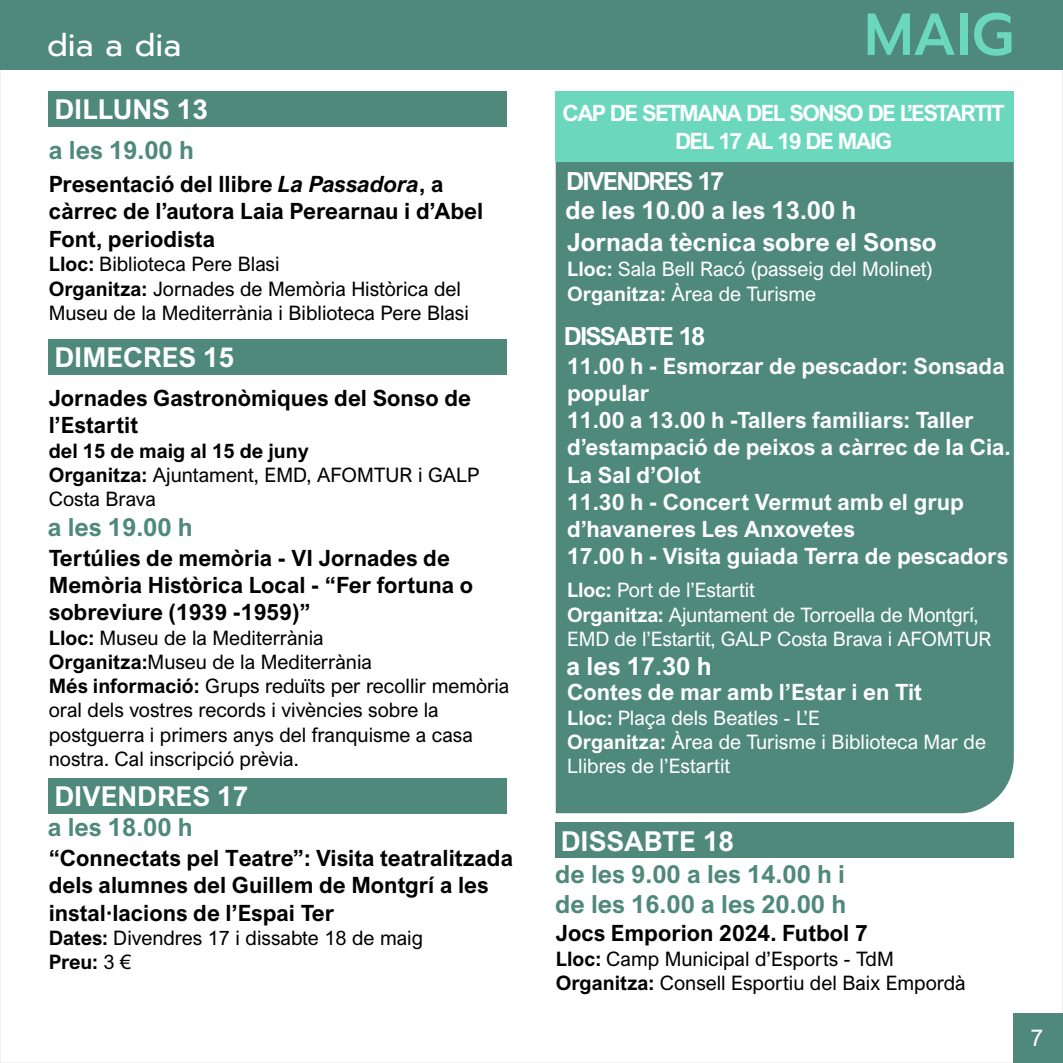
<style>
.page{position:relative;width:1063px;height:1063px;background:#fff}
.page>*{position:absolute;margin:0;border:0;box-sizing:border-box;transform-origin:0 0}
.t1{font:500 59.25px "Prompt";color:#6bd8bd}
.t2{font:31.5px "Prompt";color:#fff}
.t3{font:700 27.5px "Arial Nova";color:#fff}
.t4{font:700 25px/30.2px "Arial Nova";color:#4e897c}
.t5{font:700 25px "Arial Nova";color:#fff}
.t6{font:700 25px/29.5px "Arial Nova";letter-spacing:-.035em;color:#fff}
.t7{font:700 25px "Arial Nova";letter-spacing:-.07em;color:#fff}
.t8{font:23.25px "Arial Nova";color:#fff}
.t9{font:700 22.5px/27.2px "Arial Nova";color:#000}
.t10{font:700 22.5px/27.2px "Arial Nova";color:#fff}
.t11{font:700 22.5px/27.2px "Arial Nova";letter-spacing:-.07em;color:#fff;text-align:center}
.t12{font:20px/24.2px "Arial Nova";color:#000}
.t13{font:20px/24.2px "Arial Nova";color:#fff}
.s1{font-style:italic}
.s2{font-weight:700}
</style>
<div class="page">
<div style="left:1014px;top:1014px;width:49px;height:49px;background:#4e897c"></div>
<div style="left:0;top:0;width:1063px;height:70px;background:#4e897c"></div>
<div style="left:49px;top:91px;width:458px;height:36px;background:#4e897c"></div>
<div style="left:49px;top:340px;width:458px;height:35px;background:#4e897c"></div>
<div style="left:49px;top:778px;width:458px;height:36px;background:#4e897c"></div>
<div style="left:556px;top:162px;width:458px;height:652px;background:#4e897c"></div>
<div style="left:556px;top:91px;width:458px;height:71px;background:#6bd8bd"></div>
<div style="left:556px;top:822px;width:458px;height:36px;background:#4e897c"></div>
<h2 class="t2" style="left:47px;top:32px;width:135px">dia a dia</h2>
<h3 class="t3" style="left:55px;top:99px;width:155px">DILLUNS 13</h3>
<p class="t4" style="left:49px;top:137px;width:147px">a les 19.00 h</p>
<p class="t9" style="left:49px;top:173px;width:436px">Presentació del llibre <span class="s1">La Passadora</span>, a càrrec de l’autora Laia Perearnau i d’Abel<br>Font, periodista</p>
<p class="t12" style="left:49px;top:254px;width:422px"><span class="s2">Lloc:</span> Biblioteca Pere Blasi<br><span class="s2">Organitza:</span> Jornades de Memòria Històrica del<br>Museu de la Mediterrània i Biblioteca Pere Blasi</p>
<h3 class="t3" style="left:55px;top:347px;width:181px">DIMECRES 15</h3>
<p class="t9" style="left:49px;top:386px;width:424px">Jornades Gastronòmiques del Sonso de l’Estartit</p>
<p class="t12" style="left:49px;top:440px;width:433px"><span class="s2">del 15 de maig al 15 de juny<br>Organitza:</span> Ajuntament, EMD, AFOMTUR i GALP<br>Costa Brava</p>
<p class="t4" style="left:48px;top:514px;width:147px">a les 19.00 h</p>
<p class="t9" style="left:49px;top:546px;width:426px">Tertúlies de memòria - VI Jornades de<br>Memòria Històrica Local - “Fer fortuna o sobreviure (1939 -1959)”</p>
<p class="t12" style="left:49px;top:627px;width:462px"><span class="s2">Lloc:</span> Museu de la Mediterrània<br><span class="s2">Organitza:</span>Museu de la Mediterrània<br><span class="s2">Més informació:</span> Grups reduïts per recollir memòria oral dels vostres records i vivències sobre la postguerra i primers anys del franquisme a casa nostra. Cal inscripció prèvia.</p>
<h3 class="t3" style="left:55px;top:786px;width:195px">DIVENDRES 17</h3>
<p class="t4" style="left:48px;top:814px;width:147px">a les 18.00 h</p>
<p class="t9" style="left:49px;top:847px;width:466px">“Connectats pel Teatre”: Visita teatralitzada dels alumnes del Guillem de Montgrí a les instal·lacions de l’Espai Ter</p>
<p class="t12" style="left:49px;top:928px;width:376px"><span class="s2">Dates:</span> Divendres 17 i dissabte 18 de maig<br><span class="s2">Preu:</span> 3 €</p>
<h1 class="t1" style="left:864px;top:10px;width:151px">MAIG</h1>
<p class="t11" style="left:563px;top:102px;width:444px">CAP DE SETMANA DEL SONSO DE L’ESTARTIT<br>DEL 17 AL 19 DE MAIG</p>
<p class="t6" style="left:565px;top:169px;width:293px">DIVENDRES 17<br>de les 10.00 a les 13.00 h</p>
<p class="t5" style="left:567px;top:233px;width:371px">Jornada tècnica sobre el Sonso</p>
<p class="t13" style="left:567px;top:259px;width:367px"><span class="s2">Lloc:</span> Sala Bell Racó (passeig del Molinet)<br><span class="s2">Organitza:</span> Àrea de Turisme</p>
<p class="t7" style="left:564px;top:326px;width:143px">DISSABTE 18</p>
<p class="t10" style="left:567px;top:354px;width:445px">11.00 h - Esmorzar de pescador: Sonsada popular<br>11.00 a 13.00 h -Tallers familiars: Taller d’estampació de peixos a càrrec de la Cia.<br>La Sal d’Olot<br>11.30 h - Concert Vermut amb el grup d’havaneres Les Anxovetes<br>17.00 h - Visita guiada Terra de pescadors</p>
<p class="t13" style="left:567px;top:580px;width:426px"><span class="s2">Lloc:</span> Port de l’Estartit<br><span class="s2">Organitza:</span> Ajuntament de Torroella de Montgrí,<br>EMD de l’Estartit, GALP Costa Brava i AFOMTUR</p>
<p class="t5" style="left:567px;top:657px;width:147px">a les 17.30 h</p>
<p class="t10" style="left:567px;top:681px;width:356px">Contes de mar amb l’Estar i en Tit</p>
<p class="t13" style="left:567px;top:708px;width:420px"><span class="s2">Lloc:</span> Plaça dels Beatles - L’E<br><span class="s2">Organitza:</span> Àrea de Turisme i Biblioteca Mar de<br>Llibres de l’Estartit</p>
<h3 class="t3" style="left:561px;top:831px;width:175px">DISSABTE 18</h3>
<p class="t4" style="left:555px;top:861px;width:293px">de les 9.00 a les 14.00 h i de les 16.00 a les 20.00 h</p>
<p class="t9" style="left:556px;top:922px;width:314px">Jocs Emporion 2024. Futbol 7</p>
<p class="t12" style="left:556px;top:949px;width:411px"><span class="s2">Lloc:</span> Camp Municipal d’Esports - TdM<br><span class="s2">Organitza:</span> Consell Esportiu del Baix Empordà</p>
<p class="t8" style="left:1030px;top:1029px;width:14px">7</p>
</div>
